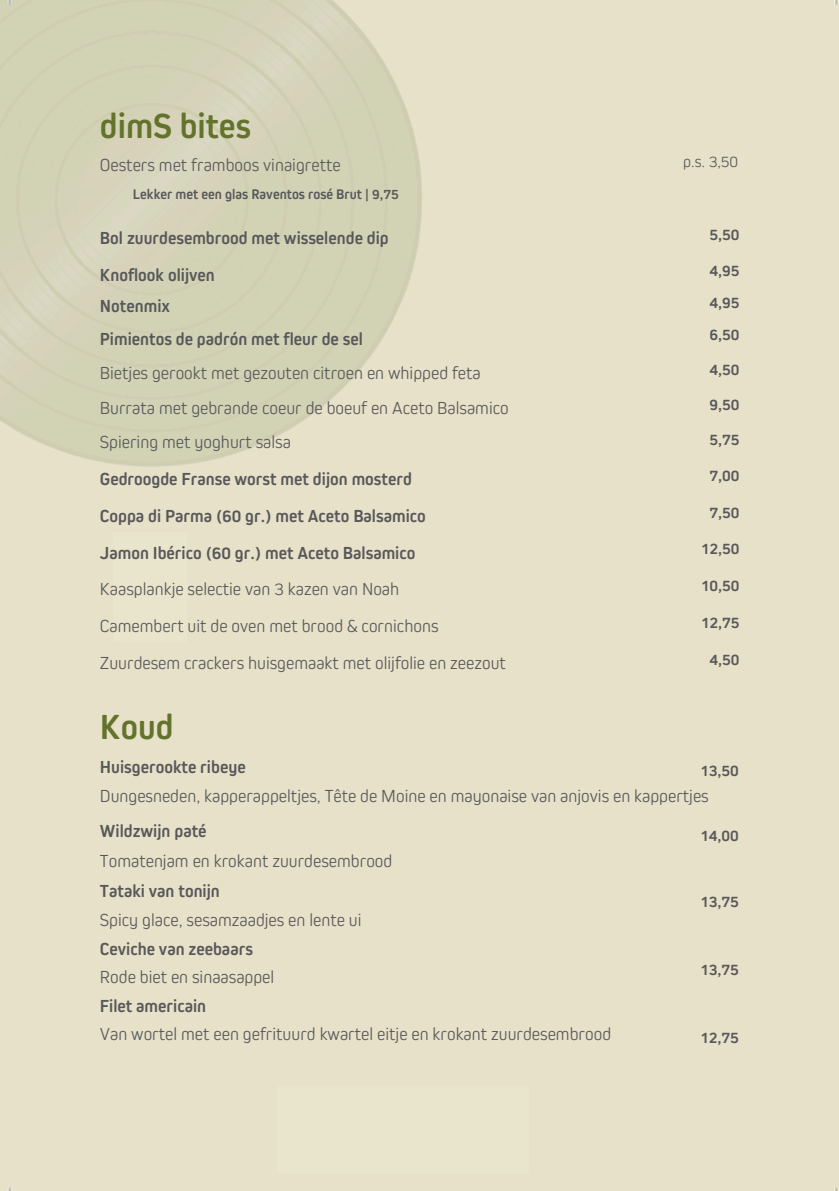
<style>
.page{position:relative;width:839px;height:1191px;background:#fff}
.page>*{position:absolute;margin:0;border:0;box-sizing:border-box;transform-origin:0 0}
.t1{font:700 36.4px "Kiro W01";color:#64732b}
.t2{font:300 18.2px/29px "Kiro W01";color:#58585a}
.t3{font:700 18.2px/36.8px "Kiro W01";color:#58585a}
.t4{font:700 16.4px/34px "Kiro W01";color:#58585a;text-align:justify}
.t5{font:300 16.4px "Kiro W01";color:#58585a}
.t6{font:700 14.6px "Kiro W01";color:#58585a}
.s1{font-weight:700}
</style>
<div class="page">
<div style="left:113px;top:532px;width:74px;height:109px;background:#e9e5cc"></div>
<div style="left:277px;top:1087px;width:252px;height:86px;background:#e9e5cc"></div>
<h2 class="t1" style="left:100px;top:105px;width:152px">dimS bites</h2>
<h2 class="t2" style="left:100px;top:149px;width:242px">Oesters met framboos vinaigrette</h2>
<h2 class="t6" style="left:133px;top:186px;width:267px">Lekker met een glas Raventos rosé Brut | 9,75</h2>
<h1 class="t3" style="left:100px;top:219px;width:290px">Bol zuurdesembrood met wisselende dip<br>Knoflook olijven</h1>
<h1 class="t2" style="left:100px;top:288px;width:410px;line-height:34px"><span class="s1">Notenmix<br>Pimientos de padrón met fleur de sel<br></span>Bietjes gerookt met gezouten citroen en whipped feta Burrata met gebrande coeur de boeuf en Aceto Balsamico Spiering met yoghurt salsa</h1>
<h1 class="t2" style="left:100px;top:460px;width:407px;line-height:36.8px"><span class="s1">Gedroogde Franse worst met dijon mosterd<br>Coppa di Parma (60 gr.) met Aceto Balsamico<br>Jamon Ibérico (60 gr.) met Aceto Balsamico<br></span>Kaasplankje selectie van 3 kazen van Noah<br>Camembert uit de oven met brood &amp; cornichons Zuurdesem crackers huisgemaakt met olijfolie en zeezout</h1>
<h2 class="t5" style="left:683px;top:152px;width:56px">p.s. 3,50</h2>
<h1 class="t4" style="left:709px;top:217px;width:31px">5,50</h1>
<h1 class="t4" style="left:709px;top:254px;width:31px">4,95<br>4,95<br>6,50<br>4,50<br>9,50<br>5,75<br>7,00</h1>
<h1 class="t4" style="left:709px;top:495px;width:31px">7,50</h1>
<h1 class="t4" style="left:700px;top:532px;width:40px">12,50</h1>
<h1 class="t4" style="left:700px;top:568px;width:40px">10,50</h1>
<h1 class="t4" style="left:700px;top:605px;width:40px">12,75</h1>
<h1 class="t4" style="left:709px;top:642px;width:31px">4,50</h1>
<h2 class="t1" style="left:100px;top:706px;width:75px">Koud</h2>
<h2 class="t2" style="left:100px;top:753px;width:610px"><span class="s1">Huisgerookte ribeye<br></span>Dungesneden, kapperappeltjes, Tête de Moine en mayonaise van anjovis en kappertjes</h2>
<h2 class="t2" style="left:100px;top:816px;width:512px"><span class="s1">Wildzwijn paté<br></span>Tomatenjam en krokant zuurdesembrood<br><span class="s1">Tataki van tonijn<br></span>Spicy glace, sesamzaadjes en lente ui<br><span class="s1">Ceviche van zeebaars<br></span>Rode biet en sinaasappel<br><span class="s1">Filet americain<br></span>Van wortel met een gefrituurd kwartel eitje en krokant zuurdesembrood</h2>
<p class="t4" style="left:700px;top:753px;width:40px">13,50</p>
<h1 class="t4" style="left:700px;top:818px;width:40px">14,00</h1>
<h2 class="t4" style="left:700px;top:885px;width:40px">13,75</h2>
<h1 class="t4" style="left:700px;top:953px;width:40px">13,75</h1>
<h2 class="t4" style="left:700px;top:1021px;width:40px">12,75</h2>
</div>
